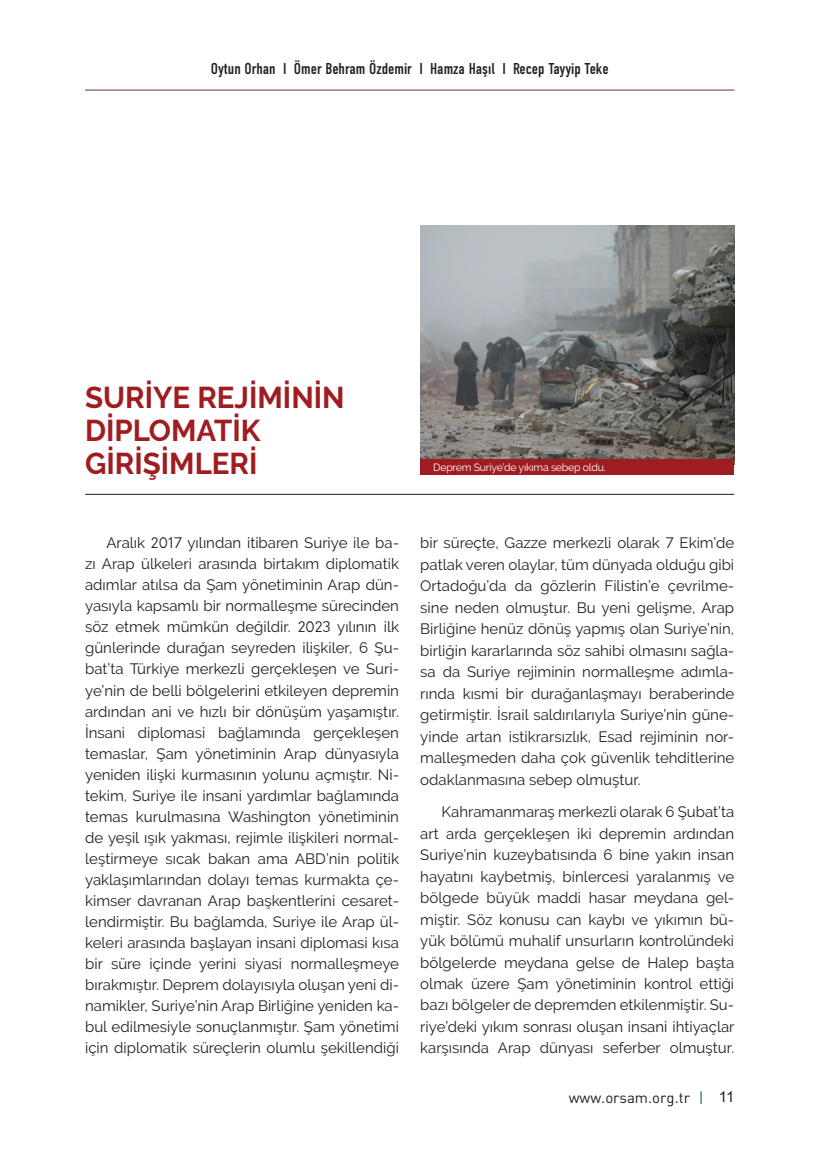
<style>
.page{position:relative;width:830px;height:1149px;background:#fff}
.page>*{position:absolute;margin:0;border:0;box-sizing:border-box;transform-origin:0 0}
.t1{font:700 30px/33px "Raleway";color:#9f1d20}
.t2{font:15.75px "DIN Condensed";color:#231f20}
.t3{font:15px/21px "Raleway";color:#231f20;text-align:justify}
.t4{font:15px "DIN";color:#231f20}
.t5{font:15px "Arial";color:#231f20}
.t6{font:10.5px "Raleway";letter-spacing:-.02em;color:#fff}
</style>
<div class="page">
<hr style="left:85px;top:90px;width:648px;height:1px;background:#be705c">
<svg style="left:700px;top:1091px;width:1px;height:12px"></svg>
<img style="left:420px;top:225px;width:313px;height:234px">
<div style="left:420px;top:459px;width:313px;height:15px;background:#9f1d20"></div>
<hr style="left:85px;top:494px;width:648px;height:1px;background:#231f20">
<p class="t2" style="left:211px;top:59px;width:399px">Oytun Orhan I Ömer Behram Özdemir I Hamza Haşıl I Recep Tayyip Teke</p>
<h1 class="t1" style="left:85px;top:381px;width:261px">SURIYE REJIMININ<br>DIPLOMATIK<br>GIRIŞIMLERI</h1>
<p class="t6" style="left:433px;top:460px;width:174px">Deprem Suriye’de yıkıma sebep oldu.</p>
<p class="t3" style="left:85px;top:532px;width:315px;text-indent:21px">Aralık 2017 yılından itibaren Suriye ile ba&shy;zı Arap ülkeleri arasında birtakım diplomatik adımlar atılsa da Şam yönetiminin Arap dün&shy;yasıyla kapsamlı bir normalleşme sürecinden söz etmek mümkün değildir. 2023 yılının ilk günlerinde durağan seyreden ilişkiler, 6 Şu&shy;bat’ta Türkiye merkezli gerçekleşen ve Suri&shy;ye’nin de belli bölgelerini etkileyen depremin ardından ani ve hızlı bir dönüşüm yaşamıştır.<br>İnsani diplomasi bağlamında gerçekleşen temaslar, Şam yönetiminin Arap dünyasıyla yeniden ilişki kurmasının yolunu açmıştır. Ni&shy;tekim, Suriye ile insani yardımlar bağlamında temas kurulmasına Washington yönetiminin de yeşil ışık yakması, rejimle ilişkileri normal&shy;leştirmeye sıcak bakan ama ABD’nin politik yaklaşımlarından dolayı temas kurmakta çe&shy;kimser davranan Arap başkentlerini cesaret&shy;lendirmiştir. Bu bağlamda, Suriye ile Arap ül&shy;keleri arasında başlayan insani diplomasi kısa bir süre içinde yerini siyasi normalleşmeye bırakmıştır. Deprem dolayısıyla oluşan yeni di&shy;namikler, Suriye’nin Arap Birliğine yeniden ka&shy;bul edilmesiyle sonuçlanmıştır. Şam yönetimi için diplomatik süreçlerin olumlu şekillendiği</p>
<p class="t3" style="left:420px;top:532px;width:315px;line-height:21.5px">bir süreçte, Gazze merkezli olarak 7 Ekim’de patlak veren olaylar, tüm dünyada olduğu gibi Ortadoğu’da da gözlerin Filistin’e çevrilme&shy;sine neden olmuştur. Bu yeni gelişme, Arap Birliğine henüz dönüş yapmış olan Suriye’nin, birliğin kararlarında söz sahibi olmasını sağla&shy;sa da Suriye rejiminin normalleşme adımla&shy;rında kısmi bir durağanlaşmayı beraberinde getirmiştir. İsrail saldırılarıyla Suriye’nin güne&shy;yinde artan istikrarsızlık, Esad rejiminin nor&shy;malleşmeden daha çok güvenlik tehditlerine odaklanmasına sebep olmuştur.</p>
<p class="t3" style="left:420px;top:800px;width:315px;line-height:21.5px;text-indent:21px">Kahramanmaraş merkezli olarak 6 Şubat’ta art arda gerçekleşen iki depremin ardından Suriye’nin kuzeybatısında 6 bine yakın insan hayatını kaybetmiş, binlercesi yaralanmış ve bölgede büyük maddi hasar meydana gel&shy;miştir. Söz konusu can kaybı ve yıkımın bü&shy;yük bölümü muhalif unsurların kontrolündeki bölgelerde meydana gelse de Halep başta olmak üzere Şam yönetiminin kontrol ettiği bazı bölgeler de depremden etkilenmiştir. Su&shy;riye’deki yıkım sonrası oluşan insani ihtiyaçlar karşısında Arap dünyası seferber olmuştur.</p>
<p class="t4" style="left:568px;top:1086px;width:123px">www.orsam.org.tr</p>
<p class="t5" style="left:718px;top:1086px;width:17px">11</p>
</div>
